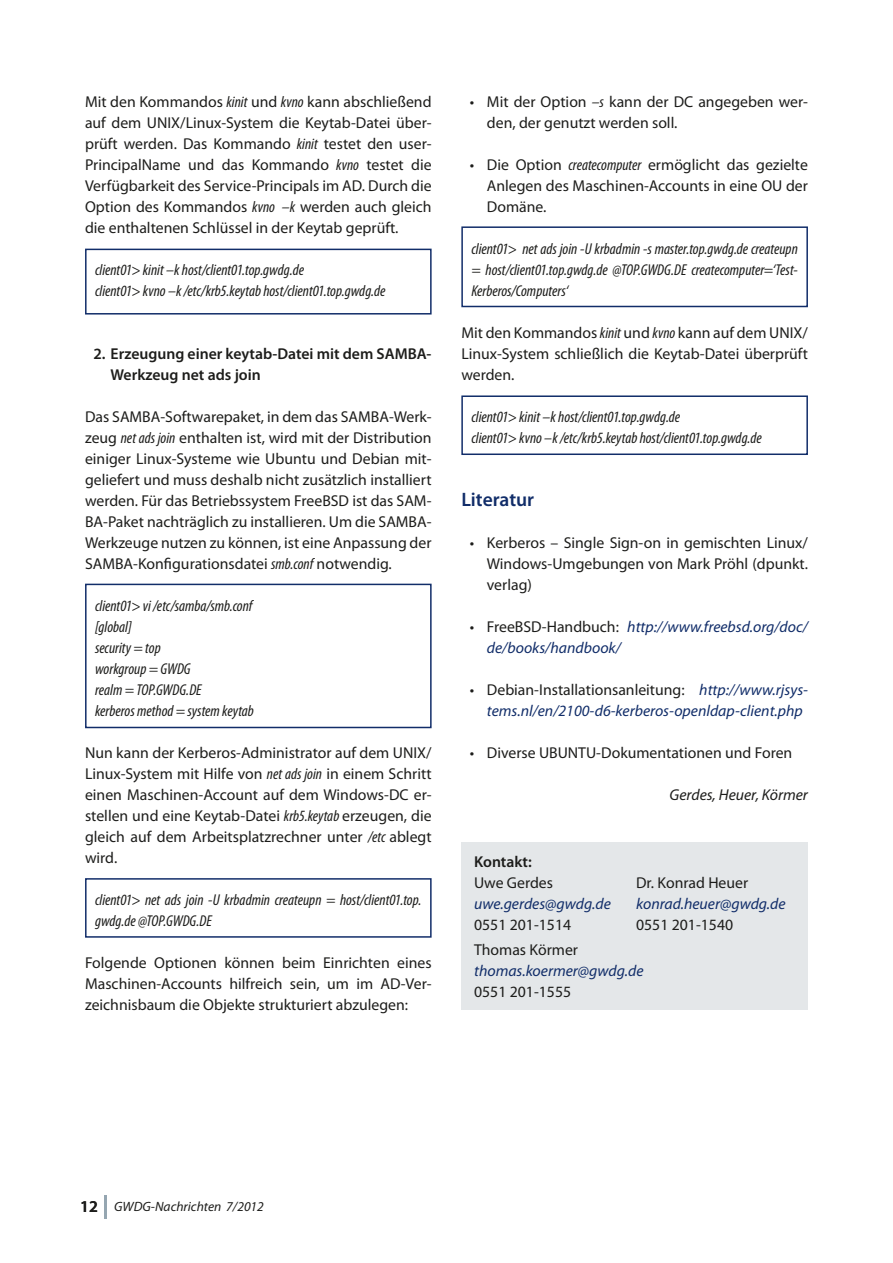
<style>
.page{position:relative;width:893px;height:1263px;background:#fff}
.page>*{position:absolute;margin:0;border:0;box-sizing:border-box;transform-origin:0 0}
.t1{font:600 19.5px "Myriad Pro";color:#112d69}
.t2{font:15.75px/21px "Myriad Pro";color:#1d1d1b;text-align:justify}
.t3{font:italic condensed 15.75px/21px "Myriad Pro";color:#1d1d1b}
.t4{font:italic 15.75px/21px "Myriad Pro";color:#112d69}
.t5{font:600 15.75px/21px "Myriad Pro";color:#1d1d1b}
.t6{font:italic 15.75px "Myriad Pro";color:#1d1d1b}
.t7{font:italic 13.5px "Myriad Pro";color:#1d1d1b}
.s1{font-style:italic;font-stretch:condensed}
.s2{font-style:normal;color:#1d1d1b}
.s3{font-weight:600;font-style:normal;font-size:16.5px}
</style>
<div class="page">
<hr style="left:104px;top:1195px;width:3px;height:23px;background:#95a6b1">
<div style="left:85px;top:249px;width:347px;height:66px;border:2px solid #112d69"></div>
<div style="left:85px;top:584px;width:347px;height:144px;border:2px solid #112d69"></div>
<div style="left:85px;top:878px;width:347px;height:60px;border:2px solid #112d69"></div>
<div style="left:461px;top:226px;width:347px;height:81px;border:2px solid #112d69"></div>
<div style="left:461px;top:395px;width:347px;height:60px;border:2px solid #112d69"></div>
<div style="left:461px;top:842px;width:347px;height:168px;background:#e4e7e9"></div>
<p class="t2" style="left:85px;top:91px;width:348px">Mit den Kommandos <span class="s1">kinit</span> und <span class="s1">kvno</span> kann abschließend auf dem UNIX/Linux-System die Keytab-Datei über&shy;prüft werden. Das Kommando <span class="s1">kinit</span> testet den user-PrincipalName und das Kommando <span class="s1">kvno</span> testet die Verfügbarkeit des Service-Principals im AD. Durch die Option des Kommandos <span class="s1">kvno –k</span> werden auch gleich die enthaltenen Schlüssel in der Keytab geprüft.</p>
<p class="t3" style="left:95px;top:259px;width:292px">client01&gt; kinit –k host/client01.top.gwdg.de<br>client01&gt; kvno –k /etc/krb5.keytab host/client01.top.gwdg.de</p>
<p class="t5" style="left:111px;top:343px;width:323px;text-indent:-17px">2. Erzeugung einer keytab-Datei mit dem SAMBA-<br>Werkzeug net ads join</p>
<p class="t2" style="left:85px;top:406px;width:348px">Das SAMBA-Softwarepaket, in dem das SAMBA-Werk&shy;zeug <span class="s1">net ads join</span> enthalten ist, wird mit der Distribution einiger Linux-Systeme wie Ubuntu und Debian mit&shy;geliefert und muss deshalb nicht zusätzlich installiert werden. Für das Betriebssystem FreeBSD ist das SAM-BA-Paket nachträglich zu installieren. Um die SAMBA-Werkzeuge nutzen zu können, ist eine Anpassung der SAMBA-Konfigurationsdatei <span class="s1">smb.conf</span> notwendig.</p>
<p class="t3" style="left:95px;top:595px;width:160px">client01&gt; vi /etc/samba/smb.conf [global]<br>security = top<br>workgroup = GWDG<br>realm = TOP.GWDG.DE<br>kerberos method = system keytab</p>
<p class="t2" style="left:85px;top:742px;width:348px">Nun kann der Kerberos-Administrator auf dem UNIX/ Linux-System mit Hilfe von <span class="s1">net ads join</span> in einem Schritt einen Maschinen-Account auf dem Windows-DC er&shy;stellen und eine Keytab-Datei <span class="s1">krb5.keytab</span> erzeugen, die gleich auf dem Arbeitsplatzrechner unter <span class="s1">/etc</span> ablegt wird.</p>
<p class="t3" style="left:95px;top:889px;width:328px">client01&gt; net ads join -U krbadmin createupn = host/client01.top. gwdg.de @TOP.GWDG.DE</p>
<p class="t2" style="left:85px;top:952px;width:348px">Folgende Optionen können beim Einrichten eines Maschinen-Accounts hilfreich sein, um im AD-Ver&shy;zeichnisbaum die Objekte strukturiert abzulegen:</p>
<p class="t2" style="left:487px;top:91px;width:323px;text-indent:-17px">• Mit der Option <span class="s1">–s</span> kann der DC angegeben wer&shy;den, der genutzt werden soll.</p>
<p class="t2" style="left:487px;top:154px;width:323px;text-indent:-17px">• Die Option <span class="s1">createcomputer</span> ermöglicht das gezielte Anlegen des Maschinen-Accounts in eine OU der Domäne.</p>
<p class="t3" style="left:471px;top:238px;width:328px;text-align:justify">client01&gt; net ads join -U krbadmin -s master.top.gwdg.de createupn = host/client01.top.gwdg.de @TOP.GWDG.DE createcomputer=‘Test-Kerberos/Computers‘</p>
<p class="t2" style="left:461px;top:322px;width:348px">Mit den Kommandos <span class="s1">kinit</span> und <span class="s1">kvno</span> kann auf dem UNIX/ Linux-System schließlich die Keytab-Datei überprüft werden.</p>
<p class="t3" style="left:471px;top:406px;width:292px">client01&gt; kinit –k host/client01.top.gwdg.de<br>client01&gt; kvno –k /etc/krb5.keytab host/client01.top.gwdg.de</p>
<p class="t1" style="left:461px;top:487px;width:74px">Literatur</p>
<p class="t2" style="left:487px;top:532px;width:323px;text-indent:-17px">• Kerberos – Single Sign-on in gemischten Linux/ Windows-Umgebungen von Mark Pröhl (dpunkt. verlag)</p>
<p class="t4" style="left:487px;top:616px;width:323px;text-indent:-17px"><span class="s2">• FreeBSD-Handbuch:</span> http://www.freebsd.org/doc/ de/books/handbook/</p>
<p class="t4" style="left:487px;top:679px;width:323px;text-indent:-17px"><span class="s2">• Debian-Installationsanleitung:</span> http://www.rjsys&shy;tems.nl/en/2100-d6-kerberos-openldap-client.php</p>
<p class="t2" style="left:470px;top:742px;width:324px">• Diverse UBUNTU-Dokumentationen und Foren</p>
<p class="t6" style="left:670px;top:785px;width:140px">Gerdes, Heuer, Körmer</p>
<p class="t5" style="left:474px;top:850px;width:59px">Kontakt:</p>
<p class="t2" style="left:474px;top:871px;width:80px">Uwe Gerdes</p>
<p class="t2" style="left:636px;top:871px;width:114px">Dr. Konrad Heuer</p>
<p class="t4" style="left:474px;top:892px;width:138px">uwe.gerdes@gwdg.de</p>
<p class="t4" style="left:636px;top:892px;width:151px">konrad.heuer@gwdg.de</p>
<p class="t2" style="left:474px;top:913px;width:99px">0551 201-1514</p>
<p class="t2" style="left:636px;top:913px;width:99px">0551 201-1540</p>
<p class="t2" style="left:474px;top:939px;width:105px">Thomas Körmer</p>
<p class="t4" style="left:474px;top:960px;width:171px">thomas.koermer@gwdg.de</p>
<p class="t2" style="left:474px;top:981px;width:99px">0551 201-1555</p>
<p class="t7" style="left:80px;top:1198px;width:185px"><span class="s3">12</span> GWDG-Nachrichten 7/2012</p>
</div>
